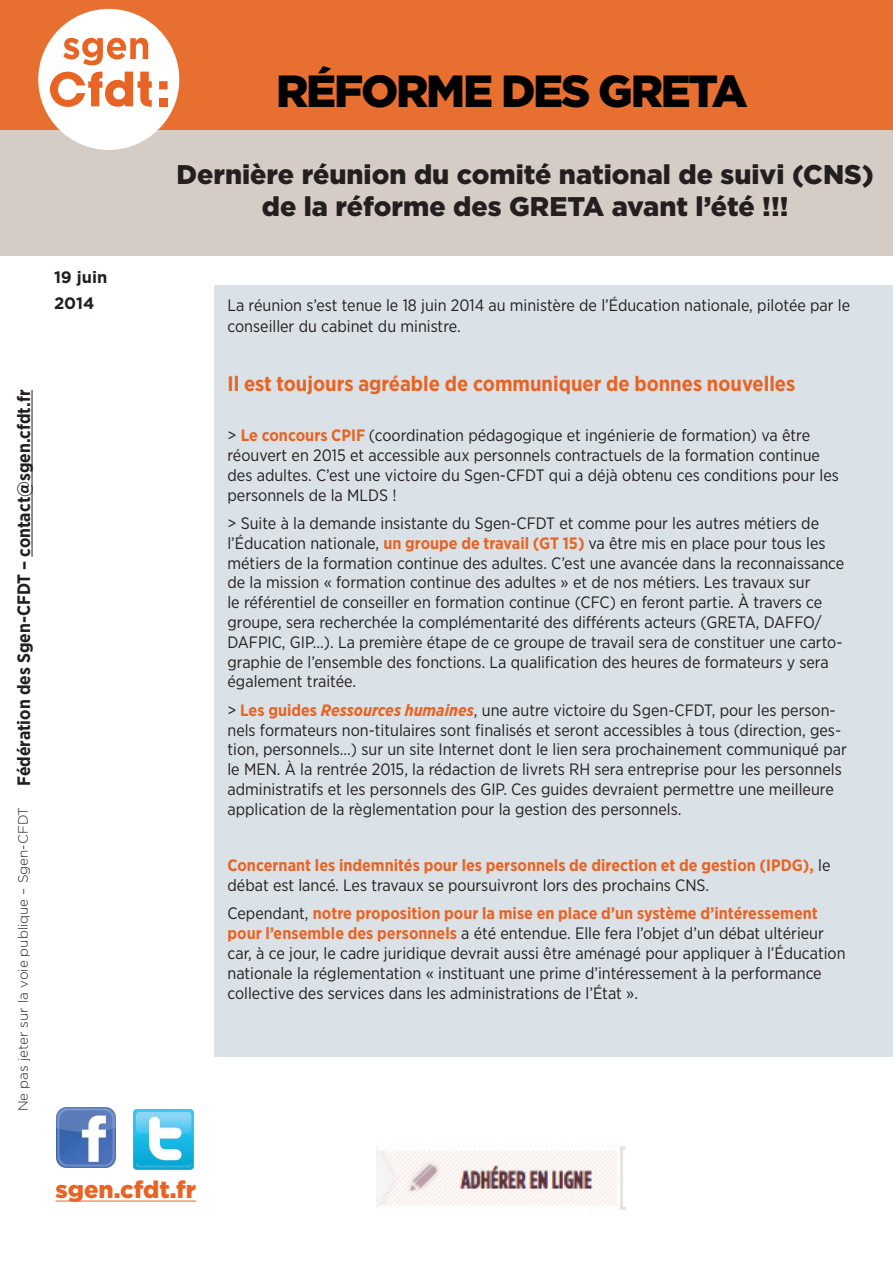
<style>
.page{position:relative;width:893px;height:1263px;background:#fff}
.page>*{position:absolute;margin:0;border:0;box-sizing:border-box;transform-origin:0 0}
.t1{font:900 45px "Gotham";letter-spacing:-.05em;color:#000}
.t2{font:900 27px/32.4px "Gotham";color:#231f20;text-align:center}
.site_babord{font:900 24px "Gotham";color:#e86424}
.t3{font:700 21px "Gotham Narrow";color:#e86424}
.t4{font:700 18px "Gotham Narrow";color:#231f20}
.t5{font:16.5px/19.8px "Gotham Narrow";color:#231f20}
.t6{font:700 16.5px/19.8px "Gotham Narrow";color:#e86424}
.t7{font:700 16.5px "Gotham";color:#231f20}
.t8{font:300 13.5px "Gotham";color:#231f20}
.s1{font-weight:700;color:#e86424}
.s2{font-weight:700;font-style:italic;color:#e86424}
.s3{font-weight:400;color:#231f20}
</style>
<div class="page">
<div style="left:0;top:119px;width:893px;height:136px;background:#d5ccc6"></div>
<hr style="left:55px;top:1201px;width:141px;height:1px;background:#e86424">
<div style="left:0;top:0;width:893px;height:130px;background:#e77030"></div>
<div style="left:38px;top:9px;width:141px;height:141px;background:#fff;border-radius:50%"></div>
<div style="left:159px;top:81px;width:9px;height:8px;background:#e86424"></div>
<div style="left:159px;top:98px;width:9px;height:8px;background:#e86424"></div>
<svg style="left:50px;top:72px;width:102px;height:35px"></svg>
<svg style="left:63px;top:38px;width:85px;height:27px"></svg>
<div style="left:215px;top:285px;width:678px;height:772px;background:#dae2e7"></div>
<img style="left:56px;top:1108px;width:60px;height:59px">
<img style="left:134px;top:1110px;width:59px;height:59px">
<img style="left:376px;top:1145px;width:249px;height:65px">
<hr style="left:32px;top:390px;width:1px;height:167px;background:#231f20">
<p class="t7" style="left:54px;top:266px;width:55px">19 juin</p>
<p class="t7" style="left:54px;top:292px;width:42px">2014</p>
<p class="t4" style="left:12px;top:786px;width:398px;rotate:-90deg">Fédération des Sgen-CFDT – contact@sgen.cfdt.fr</p>
<p class="t8" style="left:14px;top:1111px;width:306px;rotate:-90deg">Ne pas jeter sur la voie publique – Sgen-CFDT</p>
<p class="t1" style="left:276px;top:60px;width:473px">RÉFORME DES GRETA</p>
<p class="t2" style="left:176px;top:158px;width:699px">Dernière réunion du comité national de suivi (CNS) de la réforme des GRETA avant l’été !!!</p>
<p class="t5" style="left:227px;top:294px;width:624px;line-height:21.6px">La réunion s’est tenue le 18 juin 2014 au ministère de l’Éducation nationale, pilotée par le conseiller du cabinet du ministre.</p>
<p class="t3" style="left:227px;top:370px;width:569px">Il est toujours agréable de communiquer de bonnes nouvelles</p>
<p class="t5" style="left:227px;top:425px;width:613px">&gt; <span class="s1">Le concours CPIF</span> (coordination pédagogique et ingénierie de formation) va être réouvert en 2015 et accessible aux personnels contractuels de la formation continue des adultes. C’est une victoire du Sgen-CFDT qui a déjà obtenu ces conditions pour les personnels de la MLDS !</p>
<p class="t5" style="left:227px;top:513px;width:618px">&gt; Suite à la demande insistante du Sgen-CFDT et comme pour les autres métiers de l’Éducation nationale, <span class="s1">un groupe de travail (GT 15)</span> va être mis en place pour tous les métiers de la formation continue des adultes. C’est une avancée dans la reconnaissance de la mission « formation continue des adultes » et de nos métiers. Les travaux sur<br>le référentiel de conseiller en formation continue (CFC) en feront partie. À travers ce groupe, sera recherchée la complémentarité des différents acteurs (GRETA, DAFFO/ DAFPIC, GIP…). La première étape de ce groupe de travail sera de constituer une carto&shy;graphie de l’ensemble des fonctions. La qualification des heures de formateurs y sera également traitée.</p>
<p class="t5" style="left:227px;top:700px;width:621px">&gt; <span class="s1">Les guides</span> <span class="s2">Ressources humaines</span>, une autre victoire du Sgen-CFDT, pour les person&shy;nels formateurs non-titulaires sont finalisés et seront accessibles à tous (direction, ges&shy;tion, personnels…) sur un site Internet dont le lien sera prochainement communiqué par le MEN. À la rentrée 2015, la rédaction de livrets RH sera entreprise pour les personnels administratifs et les personnels des GIP. Ces guides devraient permettre une meilleure application de la règlementation pour la gestion des personnels.</p>
<p class="t6" style="left:227px;top:855px;width:604px">Concernant les indemnités pour les personnels de direction et de gestion (IPDG), <span class="s3">le débat est lancé. Les travaux se poursuivront lors des prochains CNS.</span></p>
<p class="t5" style="left:227px;top:903px;width:620px">Cependant, <span class="s1">notre proposition pour la mise en place d’un système d’intéressement pour l’ensemble des personnels</span> a été entendue. Elle fera l’objet d’un débat ultérieur car, à ce jour, le cadre juridique devrait aussi être aménagé pour appliquer à l’Éducation nationale la réglementation « instituant une prime d’intéressement à la performance collective des services dans les administrations de l’État ».</p>
<p class="site_babord" style="left:55px;top:1173px;width:142px">sgen.cfdt.fr</p>
</div>
